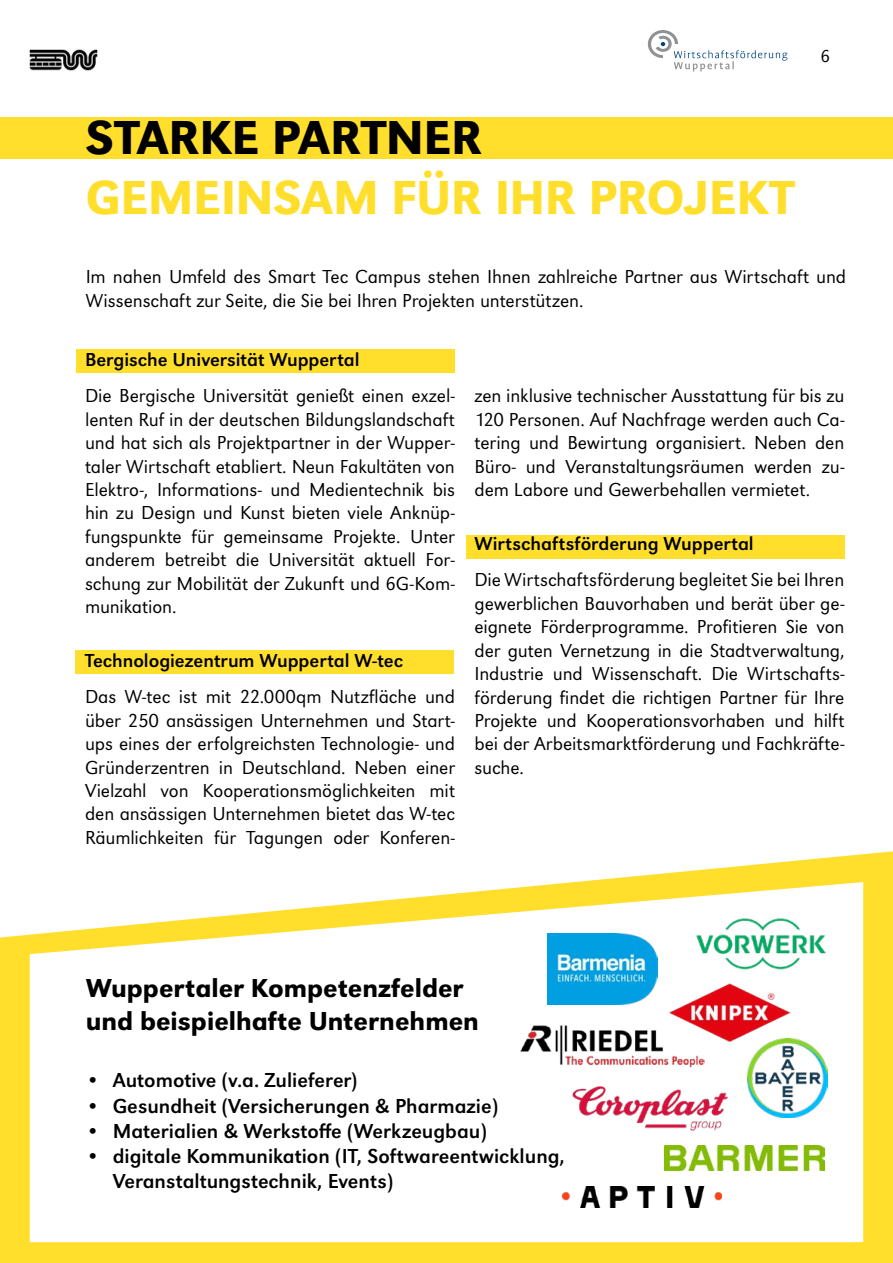
<style>
.page{position:relative;width:893px;height:1263px;background:#fff}
.page>*{position:absolute;margin:0;border:0;box-sizing:border-box;transform-origin:0 0}
.t1{font:500 49.5px "URW Grotesk";letter-spacing:-.01em;color:#ffdf2c}
.t2{font:500 49.5px "URW Grotesk";letter-spacing:-.005em;color:#000}
.t3{font:500 27px/32.4px "URW Grotesk";color:#000}
.t4{font:21px/25.2px "URW Grotesk";color:#000}
.t5{font:300 19.5px/23.4px "URW Grotesk";letter-spacing:-.005em;color:#000;text-align:justify}
.t6{font:19.5px "URW Grotesk";color:#000}
.t7{font:300 18px "URW Grotesk";color:#000}
</style>
<div class="page">
<div style="left:75px;top:650px;width:379px;height:23px;background:#ffdf2c"></div>
<div style="left:77px;top:349px;width:378px;height:23px;background:#ffdf2c"></div>
<svg style="left:648px;top:30px;width:139px;height:42px"></svg>
<img style="left:30px;top:49px;width:68px;height:22px">
<div style="left:0;top:117px;width:893px;height:41px;background:#ffdf2c"></div>
<div style="left:466px;top:535px;width:378px;height:23px;background:#ffdf2c"></div>
<svg style="left:0;top:851px;width:893px;height:412px;fill:#ffdf2c"></svg>
<svg style="left:30px;top:882px;width:833px;height:360px"></svg>
<img style="left:563px;top:1186px;width:158px;height:21px">
<img style="left:748px;top:1038px;width:80px;height:80px">
<img style="left:665px;top:1146px;width:160px;height:24px">
<img style="left:668px;top:983px;width:122px;height:58px">
<img style="left:570px;top:1083px;width:159px;height:49px">
<img style="left:519px;top:1024px;width:185px;height:44px">
<img style="left:693px;top:914px;width:137px;height:58px">
<img style="left:547px;top:933px;width:110px;height:71px">
<h1 class="t2" style="left:86px;top:109px;width:398px">STARKE PARTNER</h1>
<h1 class="t1" style="left:86px;top:168px;width:710px">GEMEINSAM FÜR IHR PROJEKT</h1>
<p class="t7" style="left:821px;top:46px;width:11px">6</p>
<p class="t5" style="left:86px;top:265px;width:762px">Im nahen Umfeld des Smart Tec Campus stehen Ihnen zahlreiche Partner aus Wirtschaft und<br>Wissenschaft zur Seite, die Sie bei Ihren Projekten unterstützen.</p>
<p class="t6" style="left:85px;top:348px;width:276px">Bergische Universität Wuppertal</p>
<p class="t5" style="left:85px;top:384px;width:371px">Die Bergische Universität genießt einen exzel&shy;lenten Ruf in der deutschen Bildungslandschaft und hat sich als Projektpartner in der Wupper&shy;taler Wirtschaft etabliert. Neun Fakultäten von Elektro-, Informations- und Medientechnik bis hin zu Design und Kunst bieten viele Anknüp&shy;fungspunkte für gemeinsame Projekte. Unter anderem betreibt die Universität aktuell For&shy;schung zur Mobilität der Zukunft und 6G-Kom&shy;munikation.</p>
<p class="t6" style="left:85px;top:649px;width:319px">Technologiezentrum Wuppertal W-tec</p>
<p class="t5" style="left:85px;top:685px;width:371px">Das W-tec ist mit 22.000qm Nutzfläche und über 250 ansässigen Unternehmen und Start&shy;ups eines der erfolgreichsten Technologie- und Gründerzentren in Deutschland. Neben einer Vielzahl von Kooperationsmöglichkeiten mit den ansässigen Unternehmen bietet das W-tec Räumlichkeiten für Tagungen oder Konferen-</p>
<p class="t5" style="left:474px;top:384px;width:371px">zen inklusive technischer Ausstattung für bis zu 120 Personen. Auf Nachfrage werden auch Ca&shy;tering und Bewirtung organisiert. Neben den Büro- und Veranstaltungsräumen werden zu&shy;dem Labore und Gewerbehallen vermietet.</p>
<p class="t6" style="left:474px;top:532px;width:281px">Wirtschaftsförderung Wuppertal</p>
<p class="t5" style="left:474px;top:568px;width:371px">Die Wirtschaftsförderung begleitet Sie bei Ihren gewerblichen Bauvorhaben und berät über ge&shy;eignete Förderprogramme. Profitieren Sie von der guten Vernetzung in die Stadtverwaltung, Industrie und Wissenschaft. Die Wirtschafts&shy;förderung findet die richtigen Partner für Ihre Projekte und Kooperationsvorhaben und hilft bei der Arbeitsmarktförderung und Fachkräfte&shy;suche.</p>
<h2 class="t3" style="left:86px;top:972px;width:395px">Wuppertaler Kompetenzfelder und beispielhafte Unternehmen</h2>
<p class="t4" style="left:86px;top:1068px;width:273px">• Automotive (v.a. Zulieferer)</p>
<p class="t4" style="left:86px;top:1093px;width:414px">• Gesundheit (Versicherungen &amp; Pharmazie)</p>
<p class="t4" style="left:86px;top:1118px;width:403px">• Materialien &amp; Werkstoffe (Werkzeugbau)</p>
<p class="t4" style="left:113px;top:1143px;width:453px;text-indent:-27px">• digitale Kommunikation (IT, Softwareentwicklung,<br>Veranstaltungstechnik, Events)</p>
</div>
